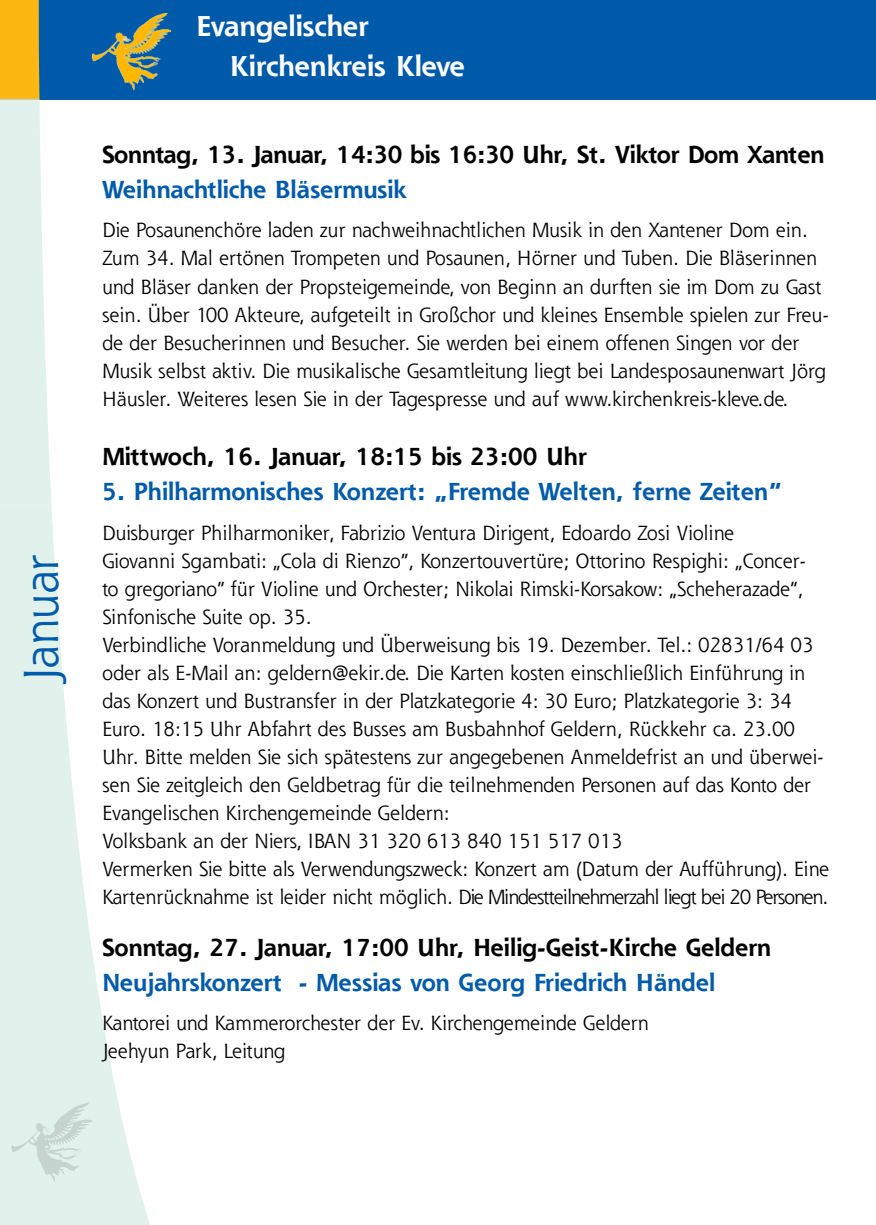
<style>
.page{position:relative;width:876px;height:1225px;background:#fff}
.page>*{position:absolute;margin:0;border:0;box-sizing:border-box;transform-origin:0 0}
.t1{font:48px "Shannon";letter-spacing:-.02em;color:#005baa}
.t2{font:700 28px/39.8px "Shannon";color:#fff}
.Absatzformat_1{font:700 24px "Shannon";letter-spacing:-.01em;color:#000}
.Absatzformat_2{font:700 24px "Shannon";color:#005baa}
.Absatzformat_3{font:20px/28px "Shannon";color:#000}
.Absatzformat_3-2{font:20px/28px "Shannon";letter-spacing:-.035em;color:#000}
.Absatzformat_3-3{font:20px "Shannon";letter-spacing:-.02em;color:#000}
</style>
<div class="page">
<div style="left:0;top:0;width:876px;height:99px;background:#005aaa"></div>
<img style="left:93px;top:14px;width:78px;height:77px">
<svg style="left:0;top:0;width:51px;height:506px;background:#dde2c9"></svg>
<svg style="left:0;top:506px;width:150px;height:719px;fill:#e1f1eb"></svg>
<img style="left:11px;top:1097px;width:82px;height:87px">
<p class="t1" style="left:10px;top:683px;width:130px;rotate:-90deg">Januar</p>
<h2 class="t2" style="left:230px;top:6px;width:237px;text-indent:-34px">Evangelischer<br>Kirchenkreis Kleve</h2>
<p class="Absatzformat_1" style="left:102px;top:139px;width:724px">Sonntag, 13. Januar, 14:30 bis 16:30 Uhr, St. Viktor Dom Xanten</p>
<p class="Absatzformat_2" style="left:102px;top:175px;width:306px">Weihnachtliche Bläsermusik</p>
<p class="Absatzformat_3" style="left:102px;top:216px;width:728px">Die Posaunenchöre laden zur nachweihnachtlichen Musik in den Xantener Dom ein.<br>Zum 34. Mal ertönen Trompeten und Posaunen, Hörner und Tuben. Die Bläserinnen und Bläser danken der Propsteigemeinde, von Beginn an durften sie im Dom zu Gast sein. Über 100 Akteure, aufgeteilt in Großchor und kleines Ensemble spielen zur Freu&shy;de der Besucherinnen und Besucher. Sie werden bei einem offenen Singen vor der Musik selbst aktiv. Die musikalische Gesamtleitung liegt bei Landesposaunenwart Jörg Häusler. Weiteres lesen Sie in der Tagespresse und auf www.kirchenkreis-kleve.de.</p>
<p class="Absatzformat_1" style="left:102px;top:441px;width:486px">Mittwoch, 16. Januar, 18:15 bis 23:00 Uhr</p>
<p class="Absatzformat_2" style="left:102px;top:477px;width:682px">5. Philharmonisches Konzert: „Fremde Welten, ferne Zeiten“</p>
<p class="Absatzformat_3-3" style="left:102px;top:520px;width:634px">Duisburger Philharmoniker, Fabrizio Ventura Dirigent, Edoardo Zosi Violine</p>
<p class="Absatzformat_3" style="left:102px;top:546px;width:705px;text-align:justify">Giovanni Sgambati: „Cola di Rienzo“, Konzertouvertüre; Ottorino Respighi: „Concer&shy;to gregoriano“ für Violine und Orchester; Nikolai Rimski-Korsakow: „Scheherazade“, Sinfonische Suite op. 35.</p>
<p class="Absatzformat_3" style="left:102px;top:630px;width:723px">Verbindliche Voranmeldung und Überweisung bis 19. Dezember. Tel.: 02831/64 03 oder als E-Mail an: geldern@ekir.de. Die Karten kosten einschließlich Einführung in das Konzert und Bustransfer in der Platzkategorie 4: 30 Euro; Platzkategorie 3: 34<br>Euro. 18:15 Uhr Abfahrt des Busses am Busbahnhof Geldern, Rückkehr ca. 23.00<br>Uhr. Bitte melden Sie sich spätestens zur angegebenen Anmeldefrist an und überwei&shy;sen Sie zeitgleich den Geldbetrag für die teilnehmenden Personen auf das Konto der Evangelischen Kirchengemeinde Geldern:</p>
<p class="Absatzformat_3" style="left:102px;top:826px;width:522px">Volksbank an der Niers, IBAN 31 320 613 840 151 517 013</p>
<p class="Absatzformat_3-2" style="left:102px;top:854px;width:728px">Vermerken Sie bitte als Verwendungszweck: Konzert am (Datum der Aufführung). Eine<br>Kartenrücknahme ist leider nicht möglich. Die Mindestteilnehmerzahl liegt bei 20 Personen.</p>
<p class="Absatzformat_1" style="left:102px;top:932px;width:671px">Sonntag, 27. Januar, 17:00 Uhr, Heilig-Geist-Kirche Geldern</p>
<p class="Absatzformat_2" style="left:102px;top:967px;width:615px">Neujahrskonzert - Messias von Georg Friedrich Händel</p>
<p class="Absatzformat_3-3" style="left:102px;top:1010px;width:548px">Kantorei und Kammerorchester der Ev. Kirchengemeinde Geldern</p>
<p class="Absatzformat_3-3" style="left:102px;top:1038px;width:185px">Jeehyun Park, Leitung</p>
</div>
